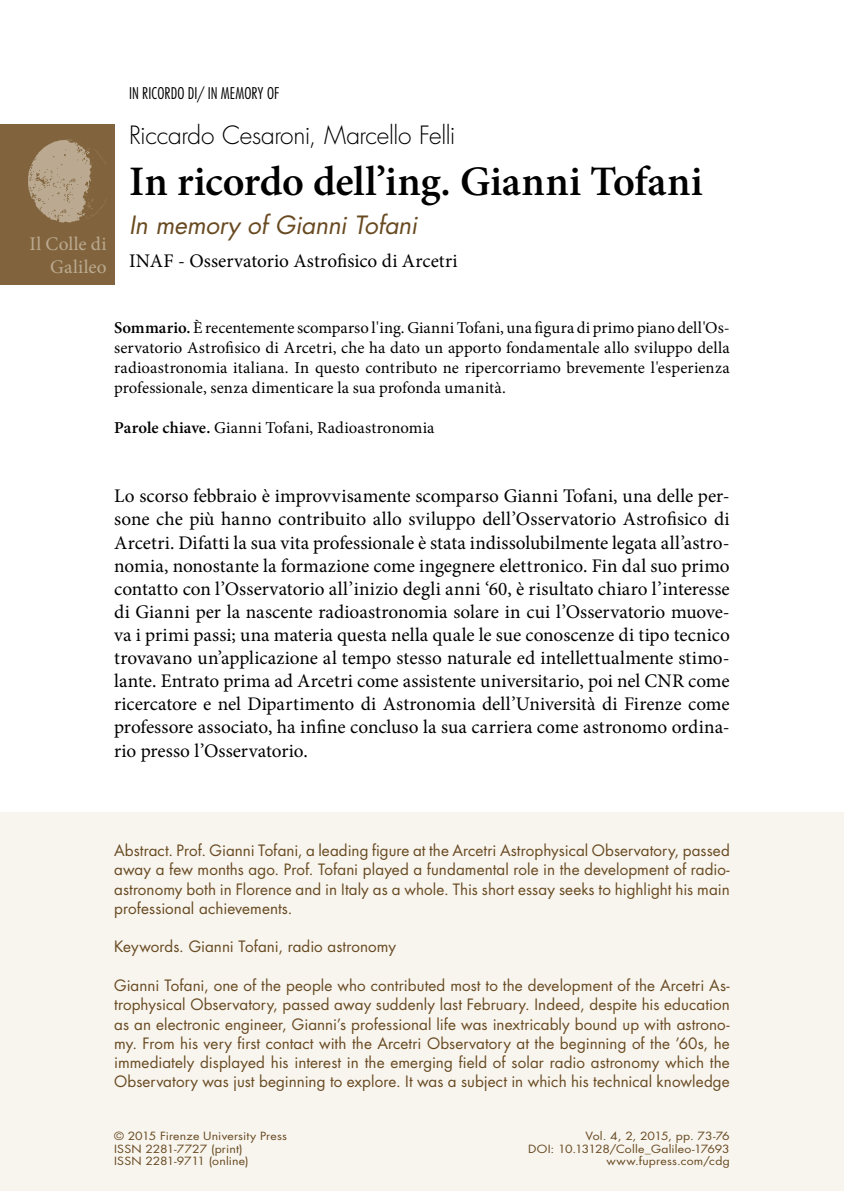
<style>
.page{position:relative;width:844px;height:1191px;background:#fff}
.page>*{position:absolute;margin:0;border:0;box-sizing:border-box;transform-origin:0 0}
.t1{font:600 42px "Minion Pro";letter-spacing:-.005em;color:#000}
.t2{font:300 24.5px "Futura Std";letter-spacing:-.02em;color:#000}
.t3{font:italic 24.5px "Futura Std";letter-spacing:-.01em;color:#684a21}
.t4{font:19.25px/23.1px "Minion Pro";letter-spacing:.005em;color:#000;text-align:justify}
.t5{font:19.25px/23.1px "Minion Pro";letter-spacing:.015em;color:#bbaa91;text-align:right}
.t6{font:16.62px/19.9px "Minion Pro";letter-spacing:.005em;color:#000;text-align:justify}
.t7{font:300 condensed 15.75px "Futura Std";letter-spacing:.01em;color:#000}
.t8{font:15.22px/19.2px "Futura Std";letter-spacing:.005em;color:#684a21;text-align:justify}
.t9{font:11.03px "Futura Std";letter-spacing:.01em;color:#684a21;scale:1.11 1}
.t10{font:11.03px "Futura Std";letter-spacing:-.025em;color:#684a21;scale:1.11 1}
.s1{font-weight:600}
</style>
<div class="page">
<div style="left:0;top:812px;width:843px;height:379px;background:#f8f5ef"></div>
<div style="left:0;top:124px;width:114px;height:160px;background:#81643d"></div>
<svg style="left:28px;top:139px;width:79px;height:84px"></svg>
<p class="t5" style="left:29px;top:233px;width:79px">Il Colle di<br>Galileo</p>
<p class="t7" style="left:129px;top:84px;width:152px">IN RICORDO DI/ IN MEMORY OF</p>
<p class="t2" style="left:129px;top:120px;width:328px">Riccardo Cesaroni, Marcello Felli</p>
<h1 class="t1" style="left:129px;top:152px;width:575px">In ricordo dell’ing. Gianni Tofani</h1>
<p class="t3" style="left:129px;top:209px;width:289px">In memory of Gianni Tofani</p>
<p class="t4" style="left:129px;top:249px;width:330px">INAF - Osservatorio Astrofisico di Arcetri</p>
<p class="t6" style="left:114px;top:318px;width:617px"><span class="s1">Sommario.</span> È recentemente scomparso l'ing. Gianni Tofani, una figura di primo piano dell'Os&shy;servatorio Astrofisico di Arcetri, che ha dato un apporto fondamentale allo sviluppo della radioastronomia italiana. In questo contributo ne ripercorriamo brevemente l'esperienza professionale, senza dimenticare la sua profonda umanità.</p>
<p class="t6" style="left:114px;top:418px;width:322px"><span class="s1">Parole chiave.</span> Gianni Tofani, Radioastronomia</p>
<p class="t4" style="left:114px;top:485px;width:617px">Lo scorso febbraio è improvvisamente scomparso Gianni Tofani, una delle per&shy;sone che più hanno contribuito allo sviluppo dell’Osservatorio Astrofisico di Arcetri. Difatti la sua vita professionale è stata indissolubilmente legata all’astro&shy;nomia, nonostante la formazione come ingegnere elettronico. Fin dal suo primo contatto con l’Osservatorio all’inizio degli anni ‘60, è risultato chiaro l’interesse di Gianni per la nascente radioastronomia solare in cui l’Osservatorio muove&shy;va i primi passi; una materia questa nella quale le sue conoscenze di tipo tecnico trovavano un’applicazione al tempo stesso naturale ed intellettualmente stimo&shy;lante. Entrato prima ad Arcetri come assistente universitario, poi nel CNR come ricercatore e nel Dipartimento di Astronomia dell’Università di Firenze come professore associato, ha infine concluso la sua carriera come astronomo ordina&shy;rio presso l’Osservatorio.</p>
<p class="t8" style="left:114px;top:841px;width:617px">Abstract. Prof. Gianni Tofani, a leading figure at the Arcetri Astrophysical Observatory, passed away a few months ago. Prof. Tofani played a fundamental role in the development of radio&shy;astronomy both in Florence and in Italy as a whole. This short essay seeks to highlight his main professional achievements.</p>
<p class="t8" style="left:114px;top:937px;width:283px">Keywords. Gianni Tofani, radio astronomy</p>
<p class="t8" style="left:114px;top:976px;width:617px">Gianni Tofani, one of the people who contributed most to the development of the Arcetri As&shy;trophysical Observatory, passed away suddenly last February. Indeed, despite his education as an electronic engineer, Gianni’s professional life was inextricably bound up with astrono&shy;my. From his very first contact with the Arcetri Observatory at the beginning of the ’60s, he immediately displayed his interest in the emerging field of solar radio astronomy which the Observatory was just beginning to explore. It was a subject in which his technical knowledge</p>
<p class="t9" style="left:114px;top:1129px;width:157px">© 2015 Firenze University Press</p>
<p class="t10" style="left:585px;top:1129px;width:131px">Vol. 4, 2, 2015, pp. 73-76</p>
<p class="t9" style="left:114px;top:1141px;width:117px">ISSN 2281-7727 (print)</p>
<p class="t9" style="left:528px;top:1141px;width:183px">DOI: 10.13128/Colle_Galileo-17693</p>
<p class="t9" style="left:114px;top:1153px;width:123px">ISSN 2281-9711 (online)</p>
<p class="t9" style="left:606px;top:1153px;width:113px">www.fupress.com/cdg</p>
</div>
